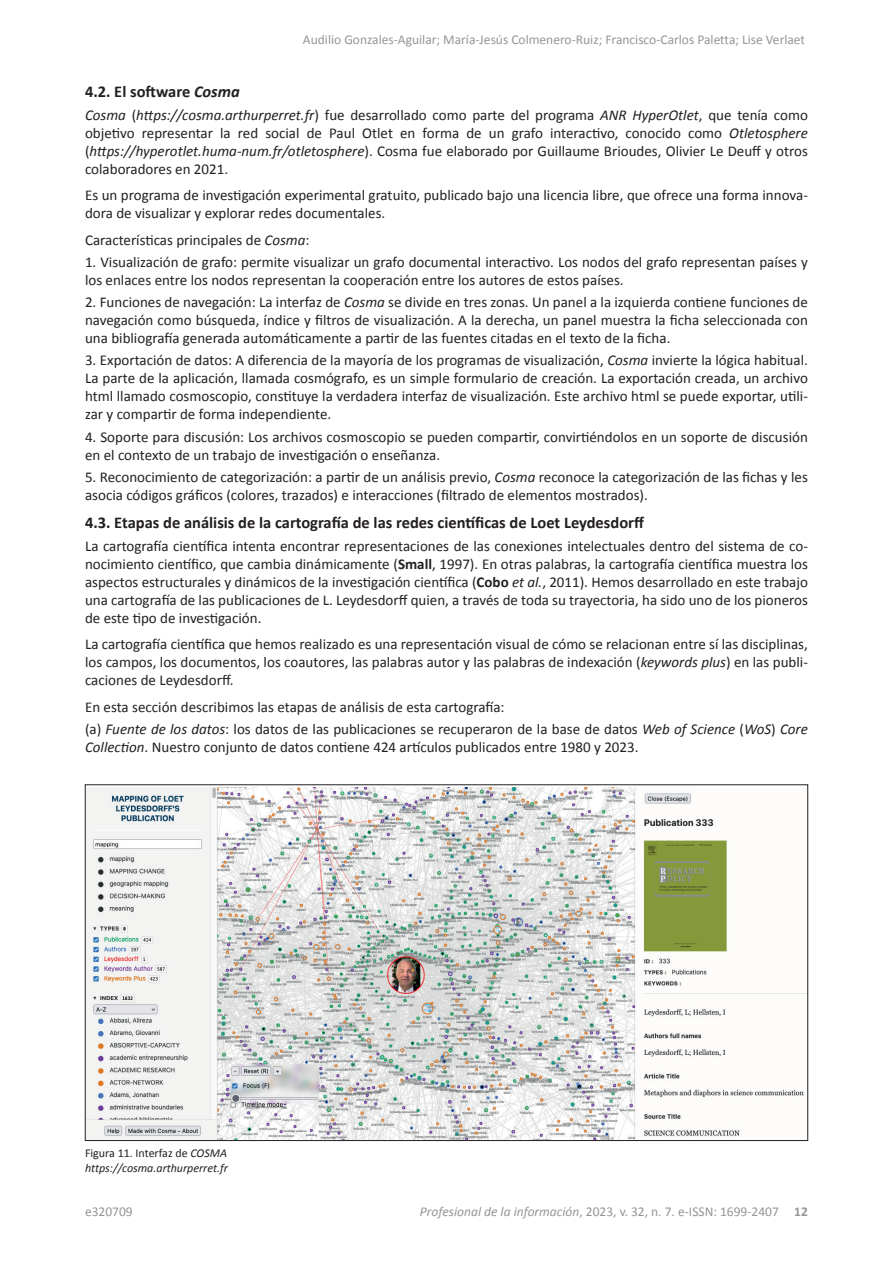
<style>
.page{position:relative;width:893px;height:1263px;background:#fff}
.page>*{position:absolute;margin:0;border:0;box-sizing:border-box;transform-origin:0 0}
.t1{font:700 16.5px "Calibri";color:#231f20}
.t2{font:15px/18px "Calibri";color:#231f20;text-align:justify}
.t3{font:13.5px "Calibri";color:#939598}
.t4{font:italic 12px/14.4px "Calibri";color:#231f20}
.s1{font-style:italic}
.s2{font-weight:700}
.s3{font-style:normal}
</style>
<div class="page">
<img style="left:87px;top:788px;width:719px;height:351px">
<p class="t3" style="left:303px;top:31px;width:504px">Audilio Gonzales-Aguilar; María-Jesús Colmenero-Ruiz; Francisco-Carlos Paletta; Lise Verlaet</p>
<p class="t1" style="left:85px;top:82px;width:156px">4.2. El software <span class="s1">Cosma</span></p>
<p class="t2" style="left:85px;top:105px;width:724px"><span class="s1">Cosma</span> (<span class="s1">https://cosma.arthurperret.fr</span>) fue desarrollado como parte del programa <span class="s1">ANR HyperOtlet</span>, que tenía como objetivo representar la red social de Paul Otlet en forma de un grafo interactivo, conocido como <span class="s1">Otletosphere </span>(<span class="s1">https://hyperotlet.huma-num.fr/otletosphere</span>). Cosma fue elaborado por Guillaume Brioudes, Olivier Le Deuff y otros colaboradores en 2021.</p>
<p class="t2" style="left:85px;top:185px;width:724px">Es un programa de investigación experimental gratuito, publicado bajo una licencia libre, que ofrece una forma innova&shy;dora de visualizar y explorar redes documentales.</p>
<p class="t2" style="left:85px;top:230px;width:226px">Características principales de <span class="s1">Cosma</span>:</p>
<p class="t2" style="left:85px;top:252px;width:724px">1. Visualización de grafo: permite visualizar un grafo documental interactivo. Los nodos del grafo representan países y los enlaces entre los nodos representan la cooperación entre los autores de estos países.</p>
<p class="t2" style="left:85px;top:292px;width:724px">2. Funciones de navegación: La interfaz de <span class="s1">Cosma</span> se divide en tres zonas. Un panel a la izquierda contiene funciones de navegación como búsqueda, índice y filtros de visualización. A la derecha, un panel muestra la ficha seleccionada con una bibliografía generada automáticamente a partir de las fuentes citadas en el texto de la ficha.</p>
<p class="t2" style="left:85px;top:351px;width:724px">3. Exportación de datos: A diferencia de la mayoría de los programas de visualización, <span class="s1">Cosma</span> invierte la lógica habitual.<br>La parte de la aplicación, llamada cosmógrafo, es un simple formulario de creación. La exportación creada, un archivo html llamado cosmoscopio, constituye la verdadera interfaz de visualización. Este archivo html se puede exportar, utili&shy;zar y compartir de forma independiente.</p>
<p class="t2" style="left:85px;top:427px;width:724px">4. Soporte para discusión: Los archivos cosmoscopio se pueden compartir, convirtiéndolos en un soporte de discusión en el contexto de un trabajo de investigación o enseñanza.</p>
<p class="t2" style="left:85px;top:467px;width:724px">5. Reconocimiento de categorización: a partir de un análisis previo, <span class="s1">Cosma</span> reconoce la categorización de las fichas y les asocia códigos gráficos (colores, trazados) e interacciones (filtrado de elementos mostrados).</p>
<p class="t1" style="left:85px;top:513px;width:561px">4.3. Etapas de análisis de la cartografía de las redes científicas de Loet Leydesdorff</p>
<p class="t2" style="left:85px;top:536px;width:724px">La cartografía científica intenta encontrar representaciones de las conexiones intelectuales dentro del sistema de co&shy;nocimiento científico, que cambia dinámicamente (<span class="s2">Small</span>, 1997). En otras palabras, la cartografía científica muestra los aspectos estructurales y dinámicos de la investigación científica (<span class="s2">Cobo</span> <span class="s1">et al.</span>, 2011). Hemos desarrollado en este trabajo una cartografía de las publicaciones de L. Leydesdorff quien, a través de toda su trayectoria, ha sido uno de los pioneros de este tipo de investigación.</p>
<p class="t2" style="left:85px;top:634px;width:724px">La cartografía científica que hemos realizado es una representación visual de cómo se relacionan entre sí las disciplinas, los campos, los documentos, los coautores, las palabras autor y las palabras de indexación (<span class="s1">keywords plus</span>) en las publi&shy;caciones de Leydesdorff.</p>
<p class="t2" style="left:85px;top:695px;width:724px;line-height:22.2px">En esta sección describimos las etapas de análisis de esta cartografía:<br>(a) <span class="s1">Fuente de los datos</span>: los datos de las publicaciones se recuperaron de la base de datos <span class="s1">Web of Science</span> (<span class="s1">WoS</span>) <span class="s1">Core</span></p>
<p class="t2" style="left:85px;top:737px;width:555px"><span class="s1">Collection</span>. Nuestro conjunto de datos contiene 424 artículos publicados entre 1980 y 2023.</p>
<p class="t4" style="left:85px;top:1145px;width:144px"><span class="s3">Figura 11. Interfaz de</span> COSMA https://cosma.arthurperret.fr</p>
<p class="t3" style="left:85px;top:1203px;width:49px">e320709</p>
<p class="t3" style="left:420px;top:1203px;width:389px"><span class="s1">Profesional de la información</span>, 2023, v. 32, n. 7. e-ISSN: 1699-2407 <span class="s2">12</span></p>
</div>
